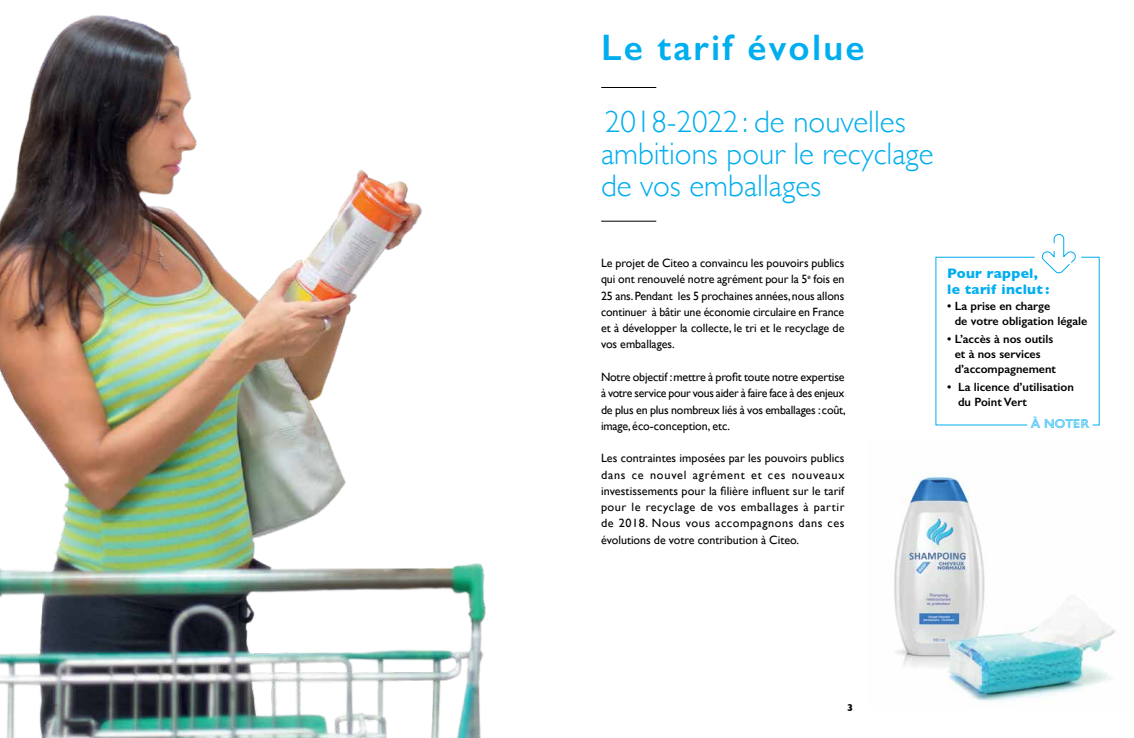
<style>
.page{position:relative;width:1134px;height:738px;background:#fff}
.page>*{position:absolute;margin:0;border:0;box-sizing:border-box;transform-origin:0 0}
.t1{font:600 37px "Gill Sans";letter-spacing:.06em;color:#00aeef}
.t2{font:300 31px/32px "Gill Sans";color:#00aeef}
.t3{font:700 14px/16px "Gill Sans";letter-spacing:.02em;color:#00aeef}
.t4{font:13px "Gill Sans Nova Inline";color:#00aeef}
.t5{font:12px/16.2px "Gill Sans";color:#000;text-align:justify}
.t6{font:600 12px/15px "Gill Sans";color:#000}
.t7{font:700 10px "Gill Sans";color:#000}
</style>
<div class="page">
<img style="left:894px;top:474px;width:222px;height:227px">
<img style="left:0;top:15px;width:486px;height:722px">
<svg style="left:935px;top:256px;width:100px;height:169px"></svg>
<hr style="left:601px;top:87px;width:55px;height:1px;background:#000">
<hr style="left:601px;top:220px;width:55px;height:1px;background:#000">
<svg style="left:1041px;top:234px;width:59px;height:191px"></svg>
<h1 class="t1" style="left:601px;top:25px;width:265px">Le tarif évolue</h1>
<h2 class="t2" style="left:601px;top:104px;width:334px">2018-2022: de nouvelles ambitions pour le recyclage de vos emballages</h2>
<p class="t5" style="left:601px;top:254px;width:245px">Le projet de Citeo a convaincu les pouvoirs publics qui ont renouvelé notre agrément pour la 5<sup>e</sup> fois en 25 ans. Pendant les 5 prochaines années, nous allons continuer à bâtir une économie circulaire en France et à développer la collecte, le tri et le recyclage de vos emballages.</p>
<p class="t5" style="left:601px;top:368px;width:246px">Notre objectif : mettre à profit toute notre expertise à votre service pour vous aider à faire face à des enjeux de plus en plus nombreux liés à vos emballages : coût, image, éco-conception, etc.</p>
<p class="t5" style="left:601px;top:449px;width:245px">Les contraintes imposées par les pouvoirs publics dans ce nouvel agrément et ces nouveaux investissements pour la filière influent sur le tarif pour le recyclage de vos emballages à partir de 2018. Nous vous accompagnons dans ces évolutions de votre contribution à Citeo.</p>
<p class="t3" style="left:947px;top:264px;width:104px">Pour rappel, le tarif inclut :</p>
<p class="t6" style="left:955px;top:298px;width:134px;text-indent:-8px">• La prise en charge<br>de votre obligation légale</p>
<p class="t6" style="left:955px;top:331px;width:103px;text-indent:-8px">• L’accès à nos outils et à nos services d’accompagnement</p>
<p class="t6" style="left:958px;top:378px;width:117px;text-indent:-11px">• La licence d’utilisation du Point Vert</p>
<p class="t4" style="left:1031px;top:414px;width:60px">À NOTER</p>
<p class="t7" style="left:847px;top:699px;width:7px">3</p>
</div>
